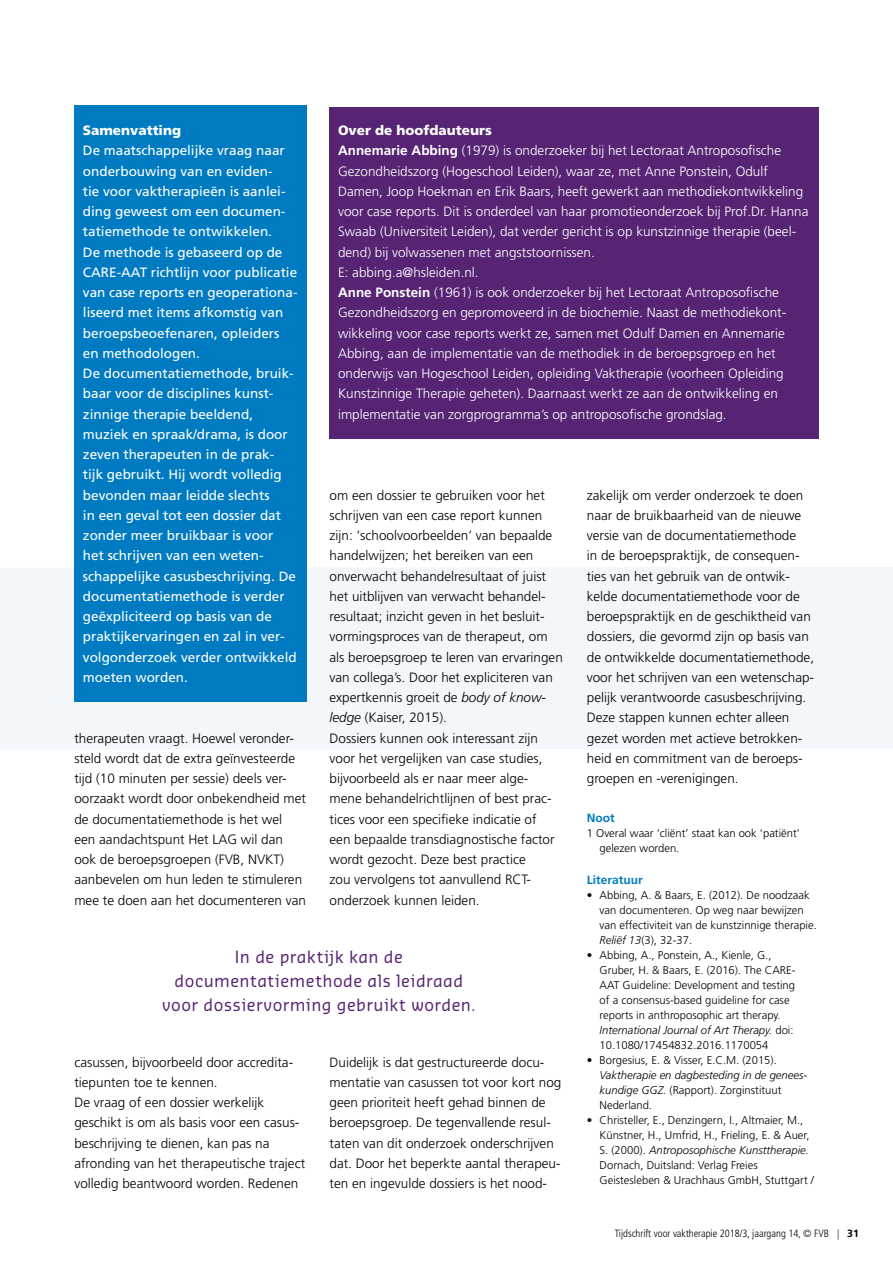
<style>
.page{position:relative;width:893px;height:1263px;background:#fff}
.page>*{position:absolute;margin:0;border:0;box-sizing:border-box;transform-origin:0 0}
.t1{font:16.5px/24px "Sansa Pro";letter-spacing:.025em;color:#572473;text-align:center}
.t2{font:300 13.5px/20.2px "Frutiger LT Std";color:#000}
.t3{font:300 13.5px/20.2px "Frutiger LT Std";color:#fff}
.t4{font:13.5px/20.2px "Frutiger LT Std";color:#fff}
.t5{font:900 13.5px "Frutiger LT Std";color:#fff}
.t6{font:700 12px "Frutiger LT Std";color:#007bc2}
.t7{font:300 11.25px/15px "Frutiger LT Std";color:#000}
.t8{font:italic 300 11.25px/15px "Frutiger LT Std";color:#000}
.t9{font:300 condensed 10.5px "Frutiger LT Std";color:#000}
.s1{font-weight:900}
.s2{font-weight:700}
.s3{font-style:italic}
.s4{font-style:normal}
.s5{font-weight:700;font-stretch:normal}
</style>
<div class="page">
<div style="left:0;top:567px;width:893px;height:182px;background:#f3f6fb"></div>
<div style="left:74px;top:105px;width:233px;height:597px;background:#007bc2"></div>
<div style="left:330px;top:107px;width:489px;height:332px;background:#572473"></div>
<p class="t3" style="left:338px;top:120px;width:472px"><span class="s1">Over de hoofdauteurs<br></span><span class="s2">Annemarie Abbing</span> (1979) is onderzoeker bij het Lectoraat Antroposofische Gezondheidszorg (Hogeschool Leiden), waar ze, met Anne Ponstein, Odulf Damen, Joop Hoekman en Erik Baars, heeft gewerkt aan methodiekontwikkeling voor case reports. Dit is onderdeel van haar promotieonderzoek bij Prof.Dr. Hanna Swaab (Universiteit Leiden), dat verder gericht is op kunstzinnige therapie (beel&shy;dend) bij volwassenen met angststoornissen.<br>E: abbing.a@hsleiden.nl.<br><span class="s2">Anne Ponstein</span> (1961) is ook onderzoeker bij het Lectoraat Antroposofische Gezondheidszorg en gepromoveerd in de biochemie. Naast de methodiekont&shy;wikkeling voor case reports werkt ze, samen met Odulf Damen en Annemarie Abbing, aan de implementatie van de methodiek in de beroepsgroep en het onderwijs van Hogeschool Leiden, opleiding Vaktherapie (voorheen Opleiding Kunstzinnige Therapie geheten). Daarnaast werkt ze aan de ontwikkeling en implementatie van zorgprogramma’s op antroposofische grondslag.</p>
<p class="t5" style="left:83px;top:122px;width:100px">Samenvatting</p>
<p class="t4" style="left:83px;top:141px;width:216px">De maatschappelijke vraag naar onderbouwing van en eviden-<br>tie voor vaktherapieën is aanlei&shy;ding geweest om een documen&shy;tatiemethode te ontwikkelen.<br>De methode is gebaseerd op de<br>CARE-AAT richtlijn voor publicatie van case reports en geoperationa&shy;liseerd met items afkomstig van beroepsbeoefenaren, opleiders en methodologen.<br>De documentatiemethode, bruik&shy;baar voor de disciplines kunst&shy;zinnige therapie beeldend, muziek en spraak/drama, is door zeven therapeuten in de prak&shy;tijk gebruikt. Hij wordt volledig bevonden maar leidde slechts<br>in een geval tot een dossier dat zonder meer bruikbaar is voor het schrijven van een weten&shy;schappelijke casusbeschrijving. De documentatiemethode is verder geëxpliciteerd op basis van de praktijkervaringen en zal in ver&shy;volgonderzoek verder ontwikkeld moeten worden.</p>
<p class="t2" style="left:330px;top:485px;width:235px">om een dossier te gebruiken voor het schrijven van een case report kunnen zijn: ‘schoolvoorbeelden’ van bepaalde handelwijzen; het bereiken van een onverwacht behandelresultaat of juist het uitblijven van verwacht behandel&shy;resultaat; inzicht geven in het besluit&shy;vormingsproces van de therapeut, om als beroepsgroep te leren van ervaringen van collega’s. Door het expliciteren van expertkennis groeit de <span class="s3">body of know&shy;ledge</span> (Kaiser, 2015).<br>Dossiers kunnen ook interessant zijn voor het vergelijken van case studies, bijvoorbeeld als er naar meer alge&shy;mene behandelrichtlijnen of best prac&shy;tices voor een specifieke indicatie of<br>een bepaalde transdiagnostische factor wordt gezocht. Deze best practice<br>zou vervolgens tot aanvullend RCT&shy;onderzoek kunnen leiden.</p>
<p class="t2" style="left:587px;top:485px;width:229px">zakelijk om verder onderzoek te doen naar de bruikbaarheid van de nieuwe versie van de documentatiemethode<br>in de beroepspraktijk, de consequen&shy;ties van het gebruik van de ontwik&shy;kelde documentatiemethode voor de beroepspraktijk en de geschiktheid van dossiers, die gevormd zijn op basis van de ontwikkelde documentatiemethode, voor het schrijven van een wetenschap&shy;pelijk verantwoorde casusbeschrijving.<br>Deze stappen kunnen echter alleen gezet worden met actieve betrokken&shy;heid en commitment van de beroeps&shy;groepen en -verenigingen.</p>
<p class="t6" style="left:587px;top:811px;width:29px">Noot</p>
<p class="t7" style="left:600px;top:826px;width:202px;text-indent:-13px">1 Overal waar ‘cliënt’ staat kan ook ‘patiënt’ gelezen worden.</p>
<p class="t6" style="left:587px;top:873px;width:58px">Literatuur</p>
<p class="t7" style="left:600px;top:888px;width:219px;text-indent:-13px">• Abbing, A. &amp; Baars, E. (2012). De noodzaak van documenteren. Op weg naar bewijzen van effectiviteit van de kunstzinnige therapie.<br><span class="s3">Reliëf 13</span>(3), 32-37.</p>
<p class="t7" style="left:600px;top:948px;width:197px;text-indent:-13px">• Abbing, A., Ponstein, A., Kienle, G., Gruber, H. &amp; Baars, E. (2016). The CARE-AAT Guideline: Development and testing of a consensus-based guideline for case reports in anthroposophic art therapy.<br><span class="s3">International Journal of Art Therapy.</span> doi:<br>10.1080/17454832.2016.1170054</p>
<p class="t7" style="left:587px;top:1053px;width:191px">• Borgesius, E. &amp; Visser, E.C.M. (2015).</p>
<p class="t8" style="left:600px;top:1068px;width:209px">Vaktherapie en dagbesteding in de genees&shy;kundige GGZ. <span class="s4">(Rapport). Zorginstituut<br>Nederland.</span></p>
<p class="t7" style="left:600px;top:1113px;width:216px;text-indent:-13px">• Christeller, E., Denzingern, I., Altmaier, M., Künstner, H., Umfrid, H., Frieling, E. &amp; Auer, S. (2000). <span class="s3">Antroposophische Kunsttherapie.<br></span>Dornach, Duitsland: Verlag Freies Geistesleben &amp; Urachhaus GmbH, Stuttgart /</p>
<p class="t2" style="left:74px;top:728px;width:233px">therapeuten vraagt. Hoewel veronder&shy;steld wordt dat de extra geïnvesteerde tijd (10 minuten per sessie) deels ver&shy;oorzaakt wordt door onbekendheid met de documentatiemethode is het wel een aandachtspunt Het LAG wil dan ook de beroepsgroepen (FVB, NVKT) aanbevelen om hun leden te stimuleren mee te doen aan het documenteren van</p>
<p class="t1" style="left:162px;top:944px;width:315px">In de praktijk kan de documentatiemethode als leidraad voor dossiervorming gebruikt worden.</p>
<p class="t2" style="left:74px;top:1052px;width:232px">casussen, bijvoorbeeld door accredita&shy;tiepunten toe te kennen.<br>De vraag of een dossier werkelijk geschikt is om als basis voor een casus&shy;beschrijving te dienen, kan pas na afronding van het therapeutische traject volledig beantwoord worden. Redenen</p>
<p class="t2" style="left:330px;top:1052px;width:233px">Duidelijk is dat gestructureerde docu&shy;mentatie van casussen tot voor kort nog geen prioriteit heeft gehad binnen de beroepsgroep. De tegenvallende resul&shy;taten van dit onderzoek onderschrijven dat. Door het beperkte aantal therapeu&shy;ten en ingevulde dossiers is het nood-</p>
<p class="t9" style="left:615px;top:1227px;width:246px">Tijdschrift voor vaktherapie 2018/3, jaargang 14, © FVB | <span class="s5">31</span></p>
</div>
